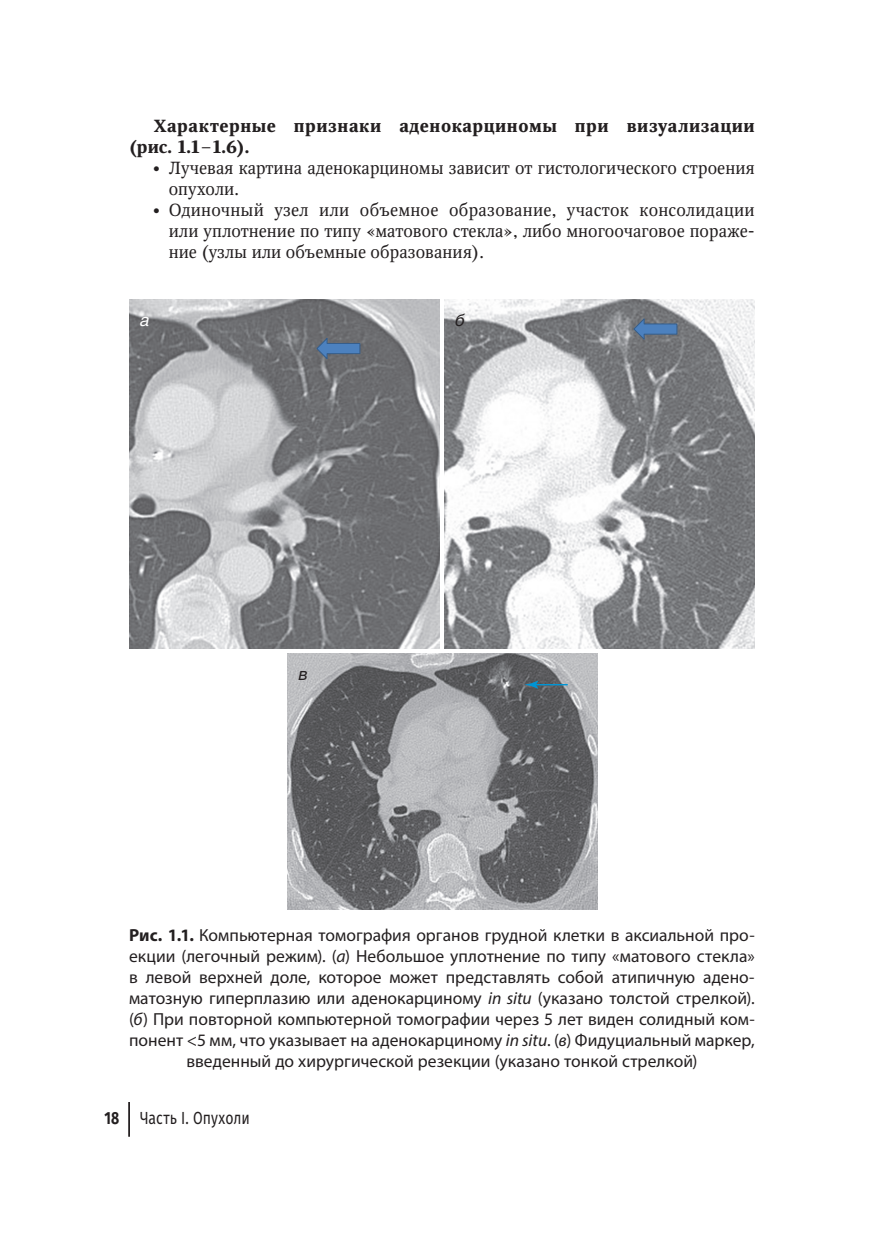
<style>
.page{position:relative;width:869px;height:1241px;background:#fff}
.page>*{position:absolute;margin:0;border:0;box-sizing:border-box;transform-origin:0 0}
.t1{font:17.5px/21px "Myriad Pro";color:#231f20;text-align:center}
.t2{font:17.5px/21px "Octava C";color:#231f20}
.t3{font:700 17.5px/21px "Octava C";letter-spacing:.03em;color:#231f20}
.t4{font:17.5px "Fira Sans";color:#231f20;scale:.8 1}
.t5{font:italic 16.97px "Helios";color:#231f20}
.t6{font:italic 16.97px "Helios";color:#fff}
.s1{font-weight:700}
.s2{font-style:italic}
</style>
<div class="page">
<hr style="left:128px;top:1101px;width:2px;height:35px;background:#231f20">
<img style="left:129px;top:299px;width:310px;height:349px">
<img style="left:444px;top:299px;width:310px;height:349px">
<img style="left:288px;top:653px;width:309px;height:256px">
<svg style="left:315px;top:336px;width:45px;height:25px"></svg>
<svg style="left:632px;top:316px;width:45px;height:25px"></svg>
<hr style="left:533px;top:684px;width:34px;height:1px;background:#0095d5">
<svg style="left:524px;top:680px;width:14px;height:8px"></svg>
<p class="t3" style="left:129px;top:117px;width:627px;text-indent:25px">Характерные признаки аденокарциномы при визуализации (рис. 1.1–1.6).</p>
<p class="t2" style="left:169px;top:159px;width:587px;text-indent:-20px">• Лучевая картина аденокарциномы зависит от гистологического строения опухоли.</p>
<p class="t2" style="left:169px;top:200px;width:587px;text-align:justify;text-indent:-20px">• Одиночный узел или объемное образование, участок консолидации или уплотнение по типу «матового стекла», либо многоочаговое пораже&shy;ние (узлы или объемные образования).</p>
<p class="t6" style="left:140px;top:310px;width:11px">a</p>
<p class="t5" style="left:455px;top:310px;width:11px">б</p>
<p class="t5" style="left:298px;top:664px;width:11px">в</p>
<p class="t1" style="left:129px;top:925px;width:627px"><span class="s1">Рис. 1.1.</span> Компьютерная томография органов грудной клетки в аксиальной про&shy;екции (легочный режим). (<span class="s2">a</span>) Небольшое уплотнение по типу «матового стекла» в левой верхней доле, которое может представлять собой атипичную адено&shy;матозную гиперплазию или аденокарциному <span class="s2">in situ</span> (указано толстой стрелкой). (<span class="s2">б</span>) При повторной компьютерной томографии через 5 лет виден солидный ком&shy;понент &lt;5 мм, что указывает на аденокарциному <span class="s2">in situ</span>. (<span class="s2">в</span>) Фидуциальный маркер, введенный до хирургической резекции (указано тонкой стрелкой)</p>
<p class="t4" style="left:104px;top:1107px;width:183px"><span class="s1">18</span> Часть I. Опухоли</p>
</div>
